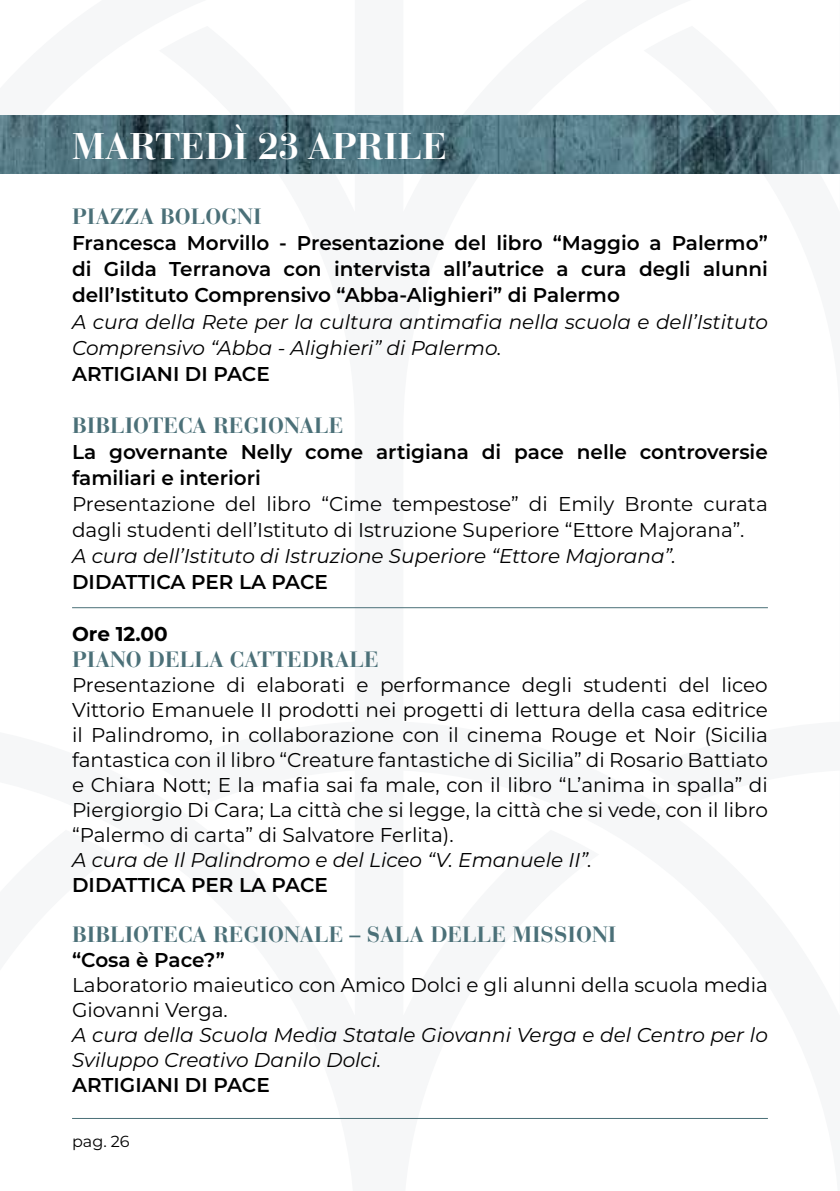
<style>
.page{position:relative;width:840px;height:1191px;background:#fff}
.page>*{position:absolute;margin:0;border:0;box-sizing:border-box;transform-origin:0 0}
.t1{font:700 36.8px "Bauer Bodoni Std";color:#fff}
.t2{font:700 22px "Bauer Bodoni Std";color:#4b7078}
.t3{font:20px/25px "Montserrat";color:#000}
.t4{font:600 20px/26px "Montserrat";color:#000;text-align:justify}
.t5{font:italic 20px/26px "Montserrat";color:#000}
.t6{font:700 20px "Montserrat";color:#000}
.t7{font:16px "Montserrat";color:#000}
</style>
<div class="page">
<hr style="left:72px;top:607px;width:695px;height:1px;background:#4b7078">
<svg style="left:0;top:116px;width:839px;height:58px;background:#4c6f7a"></svg>
<hr style="left:72px;top:1118px;width:695px;height:1px;background:#4b7078">
<h1 class="t1" style="left:72px;top:124px;width:376px">MARTEDÌ 23 APRILE</h1>
<p class="t2" style="left:72px;top:204px;width:191px">PIAZZA BOLOGNI</p>
<p class="t4" style="left:72px;top:229px;width:697px">Francesca Morvillo - Presentazione del libro “Maggio a Palermo” di Gilda Terranova con intervista all’autrice a cura degli alunni dell’Istituto Comprensivo “Abba-Alighieri” di Palermo</p>
<p class="t5" style="left:72px;top:308px;width:697px">A cura della Rete per la cultura antimafia nella scuola e dell’Istituto<br>Comprensivo “Abba - Alighieri” di Palermo.</p>
<p class="t4" style="left:72px;top:359px;width:199px">ARTIGIANI DI PACE</p>
<p class="t2" style="left:72px;top:412px;width:273px">BIBLIOTECA REGIONALE</p>
<p class="t4" style="left:72px;top:437px;width:697px">La governante Nelly come artigiana di pace nelle controversie familiari e interiori</p>
<p class="t3" style="left:72px;top:490px;width:697px;line-height:26px">Presentazione del libro “Cime tempestose” di Emily Bronte curata dagli studenti dell’Istituto di Istruzione Superiore “Ettore Majorana”.</p>
<p class="t5" style="left:72px;top:542px;width:605px">A cura dell’Istituto di Istruzione Superiore “Ettore Majorana”.</p>
<p class="t4" style="left:72px;top:567px;width:257px">DIDATTICA PER LA PACE</p>
<p class="t6" style="left:72px;top:619px;width:97px">Ore 12.00</p>
<p class="t2" style="left:72px;top:646px;width:308px">PIANO DELLA CATTEDRALE</p>
<p class="t3" style="left:72px;top:671px;width:697px;text-align:justify">Presentazione di elaborati e performance degli studenti del liceo Vittorio Emanuele II prodotti nei progetti di lettura della casa editrice il Palindromo, in collaborazione con il cinema Rouge et Noir (Sicilia fantastica con il libro “Creature fantastiche di Sicilia” di Rosario Battiato e Chiara Nott; E la mafia sai fa male, con il libro “L’anima in spalla” di Piergiorgio Di Cara; La città che si legge, la città che si vede, con il libro “Palermo di carta” di Salvatore Ferlita).</p>
<p class="t5" style="left:72px;top:846px;width:521px">A cura de Il Palindromo e del Liceo “V. Emanuele II”.</p>
<p class="t4" style="left:72px;top:870px;width:257px">DIDATTICA PER LA PACE</p>
<p class="t2" style="left:72px;top:921px;width:545px">BIBLIOTECA REGIONALE – SALA DELLE MISSIONI</p>
<p class="t4" style="left:72px;top:945px;width:154px">“Cosa è Pace?”</p>
<p class="t3" style="left:72px;top:971px;width:697px">Laboratorio maieutico con Amico Dolci e gli alunni della scuola media<br>Giovanni Verga.</p>
<p class="t5" style="left:72px;top:1021px;width:697px;line-height:25px">A cura della Scuola Media Statale Giovanni Verga e del Centro per lo<br>Sviluppo Creativo Danilo Dolci.</p>
<p class="t4" style="left:72px;top:1070px;width:199px">ARTIGIANI DI PACE</p>
<p class="t7" style="left:72px;top:1130px;width:59px">pag. 26</p>
</div>
